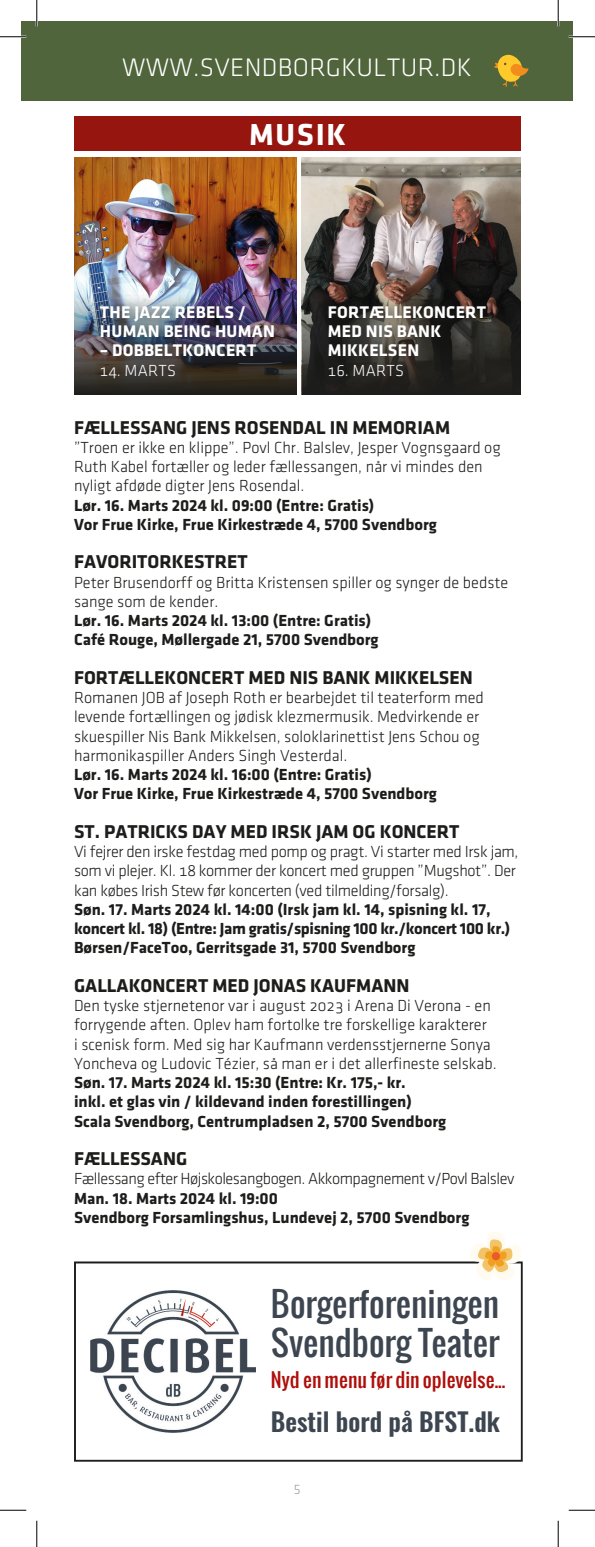
<style>
.page{position:relative;width:595px;height:1547px;background:#fff}
.page>*{position:absolute;margin:0;border:0;box-sizing:border-box;transform-origin:0 0}
.t1{font:33.25px/38.5px "Oswald";color:#3d4650}
.kapitel{font:700 31.5px "Klavika";letter-spacing:.055em;color:#fff}
.t2{font:26.25px "Klavika Light OSTF";letter-spacing:.015em;color:#fff}
.t3{font:600 25.38px "Oswald";color:#3d4650}
.Overskrift_KULTUR{font:700 19.25px "Klavika";color:#1d1d1b}
.t4{font:19.25px "Oswald";color:#ae0f0a}
.Navn_-_billede{font:700 17.5px/19.2px "Klavika";letter-spacing:.015em;color:#fff}
.brødtekst_KULTUR{font:16.62px/19.2px "Klavika Light OSTF";color:#1d1d1b}
.brødtekst_bold_KULTUR{font:700 16.62px/19.2px "Klavika";color:#1d1d1b}
.brødtekst_KULTUR-2{font:16.62px/19.2px "Klavika Light OSTF";letter-spacing:-.02em;color:#1d1d1b}
.brødtekst_bold_KULTUR-2{font:700 16.62px/19.2px "Klavika";letter-spacing:-.02em;color:#1d1d1b}
.brødtekst_KULTUR-3{font:16.62px "Klavika Light OSTF";letter-spacing:-.03em;color:#1d1d1b}
.dato_-_billede{font:16.62px "Klavika Light OSTF";letter-spacing:.015em;color:#fff}
.t5{font:14px "Klavika Light OSTF";color:#9d9d9d}
</style>
<div class="page">
<div style="left:22px;top:22px;width:15px;height:79px;background:#50653b"></div>
<div style="left:37px;top:22px;width:535px;height:79px;background:#50653b"></div>
<svg style="left:494px;top:55px;width:34px;height:32px"></svg>
<div style="left:74px;top:116px;width:446px;height:35px;background:#96150e"></div>
<img style="left:74px;top:157px;width:223px;height:132px">
<img style="left:74px;top:289px;width:223px;height:106px">
<div style="left:94px;top:298px;width:194px;height:92px;background:#1d1d1b;opacity:.66"></div>
<img style="left:302px;top:157px;width:218px;height:132px">
<svg style="left:302px;top:289px;width:218px;height:106px;fill:#1e1d1b"></svg>
<div style="left:322px;top:298px;width:177px;height:91px;background:#1d1d1b;opacity:.66"></div>
<img style="left:90px;top:1290px;width:165px;height:143px">
<div style="left:74px;top:1261px;width:448px;height:201px;border:2px solid #1d1d1b"></div>
<svg style="left:467px;top:1232px;width:55px;height:53px"></svg>
<div style="left:491px;top:1252px;width:8px;height:8px;background:#eb5a2b;border-radius:50%"></div>
<hr style="left:0;top:36px;width:26px;height:2px;background:#fff">
<hr style="left:568px;top:36px;width:26px;height:2px;background:#fff">
<hr style="left:36px;top:0;width:2px;height:26px;background:#fff">
<hr style="left:557px;top:0;width:2px;height:26px;background:#fff">
<svg style="left:0;top:36px;width:26px;height:1px"></svg>
<svg style="left:568px;top:36px;width:26px;height:1px"></svg>
<svg style="left:0;top:1510px;width:26px;height:1px"></svg>
<svg style="left:568px;top:1510px;width:26px;height:1px"></svg>
<svg style="left:36px;top:0;width:1px;height:26px"></svg>
<svg style="left:36px;top:1521px;width:1px;height:26px"></svg>
<svg style="left:557px;top:0;width:1px;height:26px"></svg>
<svg style="left:557px;top:1521px;width:1px;height:26px"></svg>
<h3 class="t2" style="left:122px;top:54px;width:351px">WWW.SVENDBORGKULTUR.DK</h3>
<p class="kapitel" style="left:249px;top:117px;width:98px">MUSIK</p>
<p class="Navn_-_billede" style="left:100px;top:303px;width:176px">THE JAZZ REBELS /<br>HUMAN BEING HUMAN</p>
<p class="Navn_-_billede" style="left:100px;top:341px;width:158px">– DOBBELTKONCERT</p>
<p class="dato_-_billede" style="left:100px;top:362px;width:78px">14. MARTS</p>
<p class="Navn_-_billede" style="left:328px;top:303px;width:160px">FORTÆLLEKONCERT<br>MED NIS BANK<br>MIKKELSEN</p>
<p class="dato_-_billede" style="left:327px;top:362px;width:78px">16. MARTS</p>
<p class="Overskrift_KULTUR" style="left:74px;top:416px;width:377px">FÆLLESSANG JENS ROSENDAL IN MEMORIAM</p>
<p class="brødtekst_KULTUR" style="left:74px;top:438px;width:428px">”Troen er ikke en klippe”. Povl Chr. Balslev, Jesper Vognsgaard og<br>Ruth Kabel fortæller og leder fællessangen, når vi mindes den nyligt afdøde digter Jens Rosendal.</p>
<p class="brødtekst_bold_KULTUR" style="left:74px;top:495px;width:302px">Lør. 16. Marts 2024 kl. 09:00 (Entre: Gratis)</p>
<p class="brødtekst_bold_KULTUR" style="left:74px;top:515px;width:364px">Vor Frue Kirke, Frue Kirkestræde 4, 5700 Svendborg</p>
<p class="Overskrift_KULTUR" style="left:74px;top:551px;width:175px">FAVORITORKESTRET</p>
<p class="brødtekst_KULTUR" style="left:74px;top:573px;width:435px">Peter Brusendorff og Britta Kristensen spiller og synger de bedste sange som de kender.</p>
<p class="brødtekst_bold_KULTUR" style="left:74px;top:611px;width:298px">Lør. 16. Marts 2024 kl. 13:00 (Entre: Gratis)</p>
<p class="brødtekst_bold_KULTUR" style="left:74px;top:630px;width:306px">Café Rouge, Møllergade 21, 5700 Svendborg</p>
<p class="Overskrift_KULTUR" style="left:74px;top:667px;width:400px">FORTÆLLEKONCERT MED NIS BANK MIKKELSEN</p>
<p class="brødtekst_KULTUR" style="left:74px;top:688px;width:411px">Romanen JOB af Joseph Roth er bearbejdet til teaterform med levende fortællingen og jødisk klezmermusik. Medvirkende er skuespiller Nis Bank Mikkelsen, soloklarinettist Jens Schou og harmonikaspiller Anders Singh Vesterdal.</p>
<p class="brødtekst_bold_KULTUR" style="left:74px;top:765px;width:299px">Lør. 16. Marts 2024 kl. 16:00 (Entre: Gratis)</p>
<p class="brødtekst_bold_KULTUR" style="left:74px;top:784px;width:364px">Vor Frue Kirke, Frue Kirkestræde 4, 5700 Svendborg</p>
<p class="Overskrift_KULTUR" style="left:74px;top:821px;width:387px">ST. PATRICKS DAY MED IRSK JAM OG KONCERT</p>
<p class="brødtekst_KULTUR-2" style="left:74px;top:842px;width:446px">Vi fejrer den irske festdag med pomp og pragt. Vi starter med Irsk jam, som vi plejer. Kl. 18 kommer der koncert med gruppen ”Mugshot”. Der kan købes Irish Stew før koncerten (ved tilmelding/forsalg).</p>
<p class="brødtekst_bold_KULTUR-2" style="left:74px;top:900px;width:437px">Søn. 17. Marts 2024 kl. 14:00 (Irsk jam kl. 14, spisning kl. 17, koncert kl. 18) (Entre: Jam gratis/spisning 100 kr./koncert 100 kr.)</p>
<p class="brødtekst_bold_KULTUR" style="left:74px;top:938px;width:343px">Børsen/FaceToo, Gerritsgade 31, 5700 Svendborg</p>
<p class="Overskrift_KULTUR" style="left:74px;top:975px;width:337px">GALLAKONCERT MED JONAS KAUFMANN</p>
<p class="brødtekst_KULTUR" style="left:74px;top:996px;width:424px">Den tyske stjernetenor var i august 2023 i Arena Di Verona - en forrygende aften. Oplev ham fortolke tre forskellige karakterer<br>i scenisk form. Med sig har Kaufmann verdensstjernerne Sonya Yoncheva og Ludovic Tézier, så man er i det allerfineste selskab.</p>
<p class="brødtekst_bold_KULTUR" style="left:74px;top:1073px;width:339px">Søn. 17. Marts 2024 kl. 15:30 (Entre: Kr. 175,- kr. inkl. et glas vin / kildevand inden forestillingen)</p>
<p class="brødtekst_bold_KULTUR" style="left:74px;top:1111px;width:373px">Scala Svendborg, Centrumpladsen 2, 5700 Svendborg</p>
<p class="Overskrift_KULTUR" style="left:74px;top:1148px;width:115px">FÆLLESSANG</p>
<p class="brødtekst_KULTUR-3" style="left:74px;top:1170px;width:441px">Fællessang efter Højskolesangbogen. Akkompagnement v/Povl Balslev</p>
<p class="brødtekst_bold_KULTUR" style="left:74px;top:1188px;width:205px">Man. 18. Marts 2024 kl. 19:00</p>
<p class="brødtekst_bold_KULTUR" style="left:74px;top:1208px;width:396px">Svendborg Forsamlingshus, Lundevej 2, 5700 Svendborg</p>
<p class="t1" style="left:271px;top:1284px;width:230px">Borgerforeningen<br>Svendborg Teater</p>
<p class="t4" style="left:271px;top:1365px;width:236px">Nyd en menu før din oplevelse...</p>
<p class="t3" style="left:271px;top:1408px;width:230px">Bestil bord på BFST.dk</p>
<p class="t5" style="left:293px;top:1480px;width:9px">5</p>
</div>
